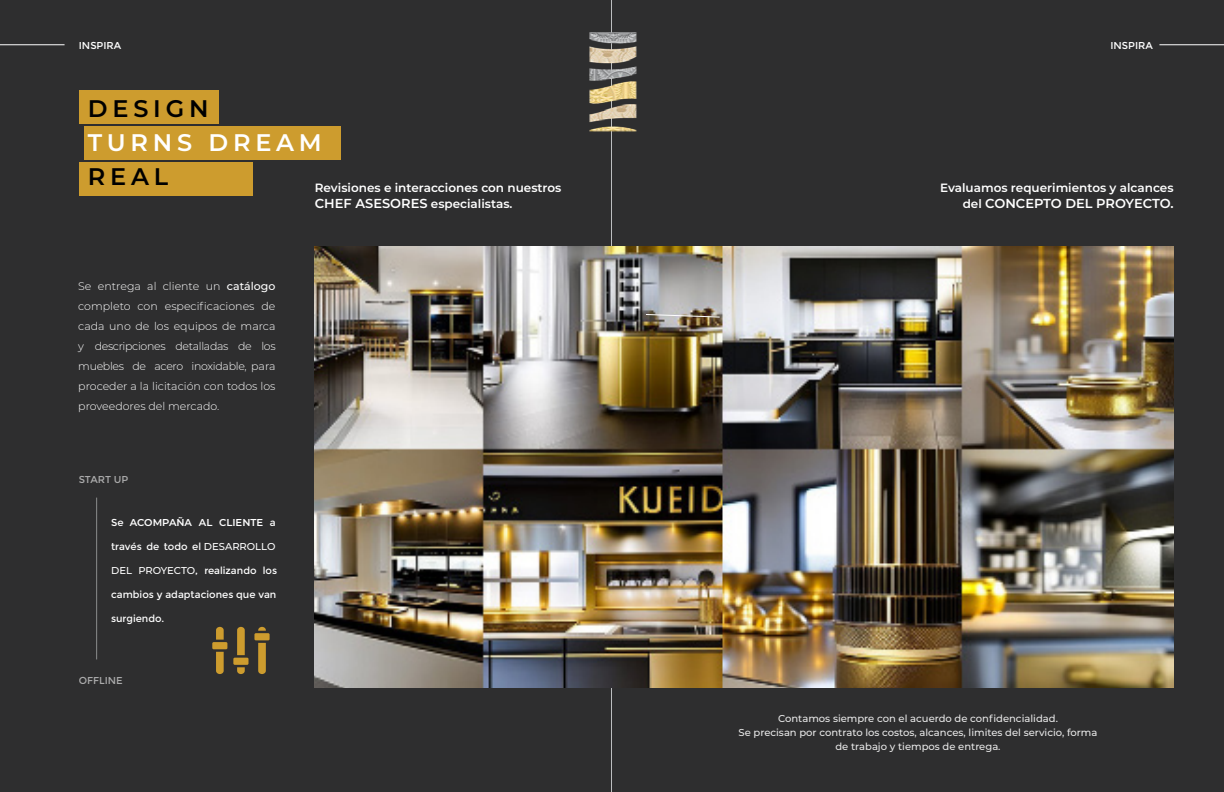
<style>
.page{position:relative;width:1224px;height:792px;background:#2e2e2f}
.page>*{position:absolute;margin:0;border:0;box-sizing:border-box;transform-origin:0 0}
.t1{font:600 24px "Montserrat";letter-spacing:.2em;color:#000}
.t2{font:600 24px "Montserrat";letter-spacing:.2em;color:#fff}
.t3{font:600 13px "Montserrat";letter-spacing:-.005em;color:#fff}
.t4{font:600 12px/16px "Montserrat";color:#fff}
.t5{font:300 11px/20px "Montserrat";color:#fff;text-align:justify}
.t6{font:500 10px/14px "Montserrat";color:#fff;text-align:center}
.t7{font:10px "Montserrat";color:#fff}
.t8{font:600 10px "Montserrat";color:#fff}
.s1{font-size:13px}
.s2{font-size:12px}
.s3{font-weight:500}
.s4{font-weight:400}
</style>
<div class="page">
<svg style="left:216px;top:652px;width:8px;height:22px"></svg>
<svg style="left:216px;top:627px;width:8px;height:13px"></svg>
<div style="left:212px;top:642px;width:15px;height:7px;background:#cd9c2e"></div>
<svg style="left:237px;top:627px;width:8px;height:28px"></svg>
<svg style="left:237px;top:667px;width:8px;height:7px"></svg>
<div style="left:233px;top:658px;width:16px;height:7px;background:#cd9c2e"></div>
<svg style="left:258px;top:643px;width:8px;height:31px"></svg>
<svg style="left:258px;top:627px;width:8px;height:4px"></svg>
<div style="left:254px;top:633px;width:16px;height:7px;background:#cd9c2e"></div>
<hr style="left:611px;top:0;width:1px;height:792px;background:#bcbec0">
<img style="left:315px;top:246px;width:858px;height:442px">
<hr style="left:96px;top:498px;width:1px;height:161px;background:#d2d5d5">
<img style="left:589px;top:32px;width:48px;height:100px">
<svg style="left:645px;top:313px;width:76px;height:5px"></svg>
<hr style="left:0;top:44px;width:65px;height:1px;background:#fff">
<hr style="left:1159px;top:44px;width:65px;height:1px;background:#fff">
<div style="left:79px;top:90px;width:139px;height:34px;background:#cd9c2e"></div>
<div style="left:84px;top:126px;width:257px;height:34px;background:#cd9c2e"></div>
<div style="left:79px;top:162px;width:174px;height:34px;background:#cd9c2e"></div>
<p class="t7" style="left:79px;top:40px;width:44px">INSPIRA</p>
<p class="t7" style="left:1111px;top:40px;width:44px">INSPIRA</p>
<h1 class="t1" style="left:88px;top:91px;width:122px">DESIGN</h1>
<h1 class="t2" style="left:88px;top:125px;width:236px">TURNS DREAM</h1>
<h1 class="t1" style="left:88px;top:159px;width:82px">REAL</h1>
<p class="t4" style="left:315px;top:179px;width:248px">Revisiones e interacciones con nuestros<br><span class="s1">CHEF ASESORES</span> especialistas.</p>
<p class="t4" style="left:940px;top:179px;width:235px">Evaluamos requerimientos y alcances</p>
<p class="t3" style="left:963px;top:194px;width:212px"><span class="s2">del</span> CONCEPTO DEL PROYECTO.</p>
<p class="t5" style="left:78px;top:276px;width:199px">Se entrega al cliente un <span class="s3">catálogo </span>completo con especificaciones de cada uno de los equipos de marca y descripciones detalladas de los muebles de acero inoxidable, para proceder a la licitación con todos los proveedores del mercado.</p>
<p class="t7" style="left:79px;top:474px;width:51px">START UP</p>
<p class="t8" style="left:111px;top:515px;width:166px"><span class="s4">Se</span> ACOMPAÑA AL CLIENTE <span class="s4">a</span></p>
<p class="t7" style="left:111px;top:541px;width:166px">través de todo el <span class="s3">DESARROLLO</span></p>
<p class="t7" style="left:111px;top:565px;width:168px"><span class="s3">DEL PROYECTO</span>, realizando los</p>
<p class="t7" style="left:111px;top:589px;width:167px">cambios y adaptaciones que van</p>
<p class="t7" style="left:111px;top:613px;width:55px">surgiendo.</p>
<p class="t7" style="left:79px;top:674px;width:46px">OFFLINE</p>
<p class="t6" style="left:739px;top:712px;width:360px">Contamos siempre con el acuerdo de confidencialidad.<br>Se precisan por contrato los costos, alcances, limites del servicio, forma de trabajo y tiempos de entrega.</p>
</div>
